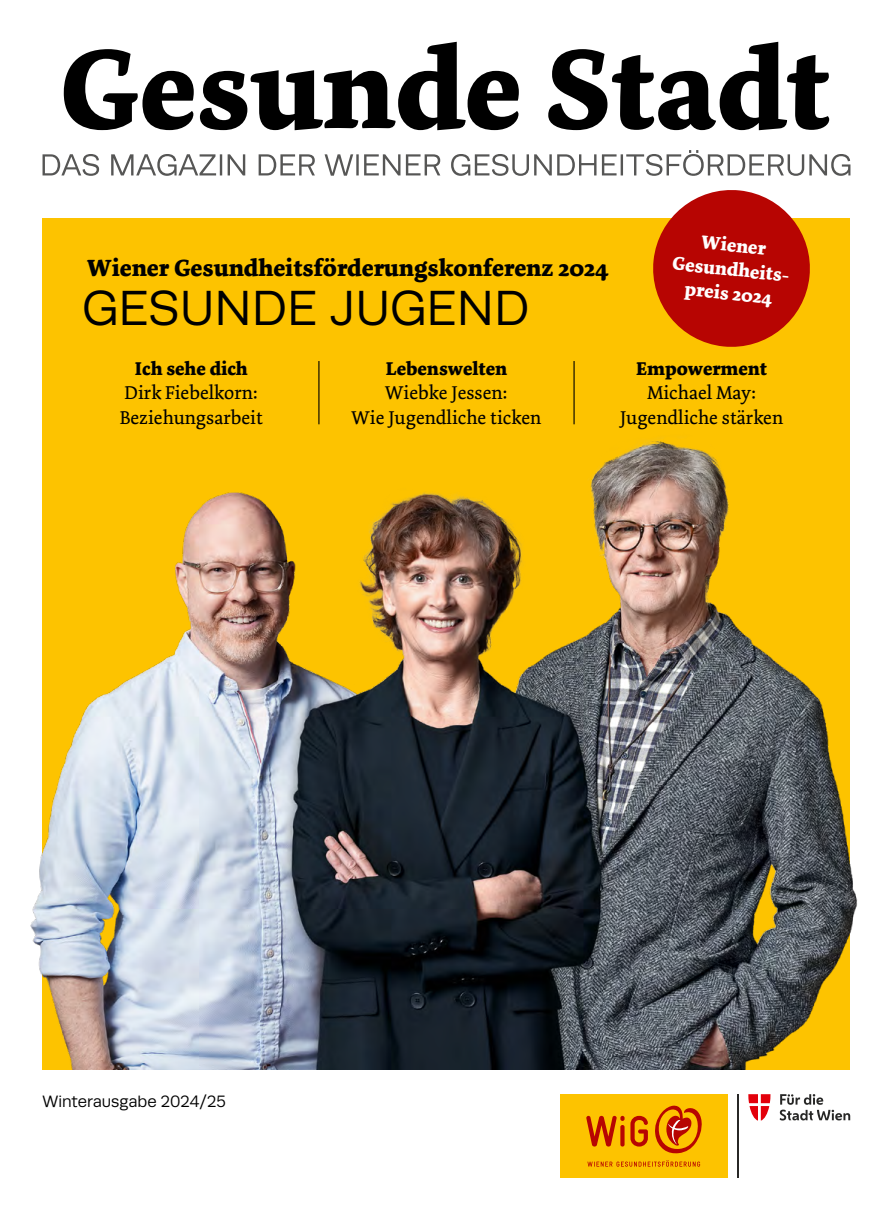
<style>
.page{position:relative;width:893px;height:1221px;background:#fff}
.page>*{position:absolute;margin:0;border:0;box-sizing:border-box;transform-origin:0 0}
.t1{font:49.5px "Runda";color:#000}
.t2{font:700 24.75px "Dolly Pro";color:#000}
.t3{font:19.5px/24px "Dolly Pro";color:#000;text-align:center}
.t4{font:700 19.5px "Dolly Pro";color:#000}
.t5{font:700 19.5px/24px "Dolly Pro";color:#fff;text-align:center}
.t6{font:16.5px "Runda";color:#000}
</style>
<div class="page">
<div style="left:43px;top:217px;width:807px;height:852px;background:#fdc300"></div>
<svg style="left:64px;top:42px;width:765px;height:88px"></svg>
<svg style="left:43px;top:150px;width:807px;height:26px"></svg>
<svg style="left:649px;top:190px;width:165px;height:144px"></svg>
<hr style="left:737px;top:1094px;width:2px;height:84px;background:#272726">
<svg style="left:748px;top:1094px;width:22px;height:26px"></svg>
<svg style="left:780px;top:1094px;width:70px;height:26px"></svg>
<div style="left:560px;top:1094px;width:168px;height:84px;background:#fdc300"></div>
<svg style="left:655px;top:1105px;width:47px;height:48px"></svg>
<svg style="left:587px;top:1160px;width:113px;height:6px"></svg>
<svg style="left:586px;top:1115px;width:62px;height:31px"></svg>
<img style="left:30px;top:334px;width:828px;height:735px">
<hr style="left:318px;top:361px;width:1px;height:63px;background:#000">
<hr style="left:573px;top:361px;width:2px;height:63px;background:#000">
<p class="t2" style="left:87px;top:251px;width:523px">Wiener Gesundheitsförderungskonferenz 2024</p>
<h1 class="t1" style="left:82px;top:281px;width:449px">GESUNDE JUGEND</h1>
<p class="t4" style="left:135px;top:356px;width:114px">Ich sehe dich</p>
<p class="t3" style="left:120px;top:381px;width:145px;text-align:left">Dirk Fiebelkorn:<br>Beziehungsarbeit</p>
<p class="t4" style="left:386px;top:356px;width:123px">Lebenswelten</p>
<p class="t3" style="left:352px;top:381px;width:191px">Wiebke Jessen:<br>Wie Jugendliche ticken</p>
<p class="t5" style="left:676px;top:227px;width:121px;rotate:6deg">Wiener<br>Gesundheits&shy;preis 2024</p>
<p class="t4" style="left:636px;top:356px;width:132px">Empowerment</p>
<p class="t3" style="left:620px;top:381px;width:165px">Michael May:<br>Jugendliche stärken</p>
<p class="t6" style="left:43px;top:1092px;width:185px">Winterausgabe 2024/25</p>
</div>
